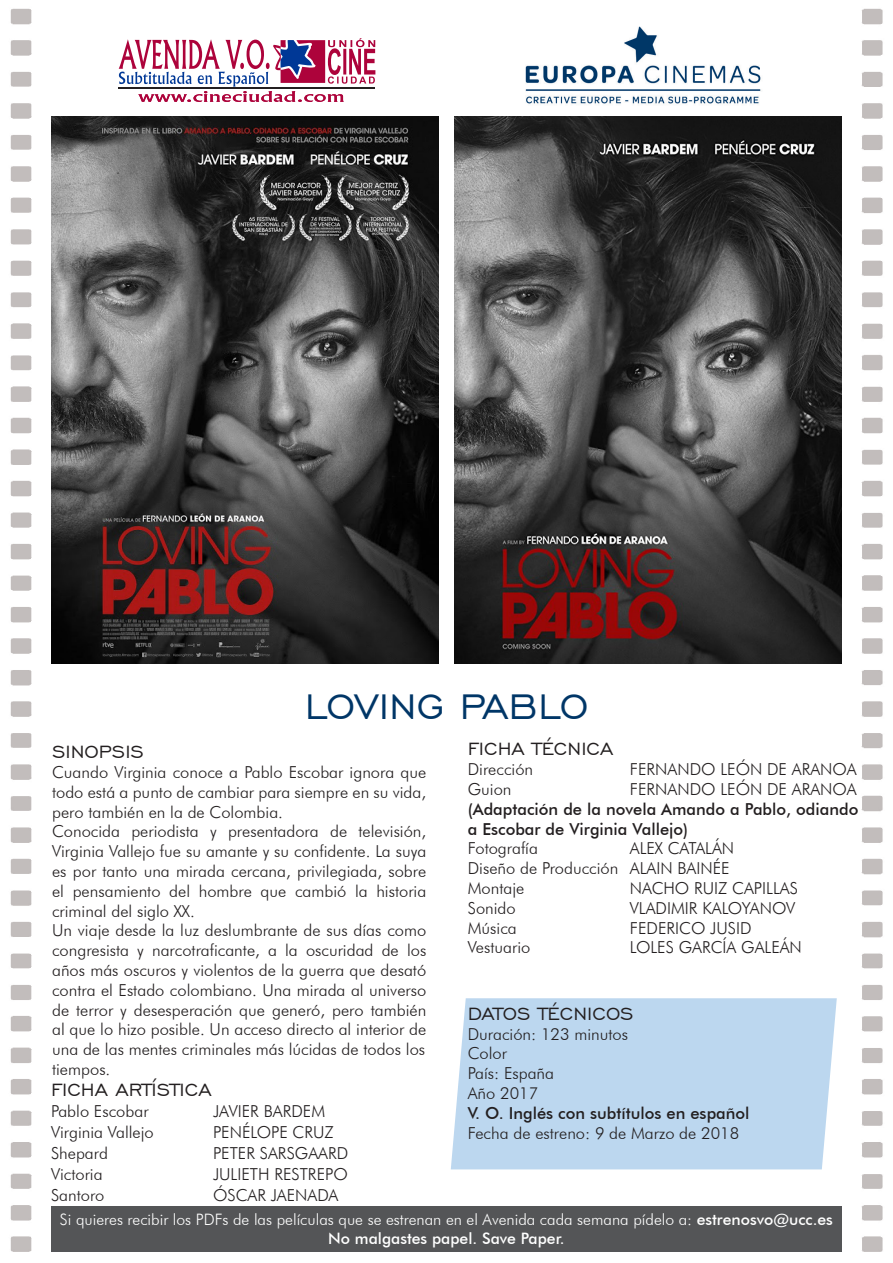
<style>
.page{position:relative;width:893px;height:1263px;background:#fff}
.page>*{position:absolute;margin:0;border:0;box-sizing:border-box;transform-origin:0 0}
.t1{font:45px "Engravers Gothic BT";color:#003667}
.t2{font:22.5px "Engravers Gothic BT";color:#231f20}
.t3{font:300 16.5px/19.8px "Futura BT";color:#231f20;text-align:justify}
.t4{font:500 16.5px "Futura BT";color:#231f20}
.t5{font:300 15.75px "Futura BT";color:#fff}
.t6{font:500 15.75px "Futura BT";color:#fff}
.s1{font-weight:500}
</style>
<div class="page">
<img style="left:10px;top:8px;width:873px;height:1244px">
<img style="left:51px;top:117px;width:387px;height:547px">
<img style="left:455px;top:117px;width:387px;height:547px">
<div style="left:451px;top:998px;width:386px;height:171px;background:#bcd7ef"></div>
<svg style="left:119px;top:38px;width:256px;height:64px"></svg>
<hr style="left:118px;top:87px;width:257px;height:1px;background:#231f20">
<img style="left:517px;top:27px;width:251px;height:79px">
<div style="left:51px;top:1206px;width:791px;height:45px;background:#545557"></div>
<p class="t1" style="left:305px;top:682px;width:285px">LOVING PABLO</p>
<p class="t2" style="left:52px;top:739px;width:93px">SINOPSIS</p>
<p class="t3" style="left:52px;top:762px;width:376px">Cuando Virginia conoce a Pablo Escobar ignora que todo está a punto de cambiar para siempre en su vida, pero también en la de Colombia.</p>
<p class="t3" style="left:52px;top:821px;width:376px">Conocida periodista y presentadora de televisión, Virginia Vallejo fue su amante y su confidente. La suya es por tanto una mirada cercana, privilegiada, sobre el pensamiento del hombre que cambió la historia criminal del siglo XX.</p>
<p class="t3" style="left:52px;top:920px;width:376px">Un viaje desde la luz deslumbrante de sus días como congresista y narcotraficante, a la oscuridad de los años más oscuros y violentos de la guerra que desató contra el Estado colombiano. Una mirada al universo de terror y desesperación que generó, pero también al que lo hizo posible. Un acceso directo al interior de una de las mentes criminales más lúcidas de todos los</p>
<p class="t3" style="left:52px;top:1059px;width:60px">tiempos.</p>
<p class="t2" style="left:51px;top:1077px;width:162px">FICHA ARTÍSTICA</p>
<p class="t3" style="left:51px;top:1101px;width:99px">Pablo Escobar</p>
<p class="t3" style="left:213px;top:1101px;width:114px">JAVIER BARDEM</p>
<p class="t3" style="left:51px;top:1122px;width:104px">Virginia Vallejo</p>
<p class="t3" style="left:213px;top:1122px;width:122px">PENÉLOPE CRUZ</p>
<p class="t3" style="left:51px;top:1143px;width:58px">Shepard</p>
<p class="t3" style="left:213px;top:1143px;width:137px">PETER SARSGAARD</p>
<p class="t3" style="left:51px;top:1164px;width:53px">Victoria</p>
<p class="t3" style="left:213px;top:1164px;width:136px">JULIETH RESTREPO</p>
<p class="t3" style="left:51px;top:1185px;width:55px">Santoro</p>
<p class="t3" style="left:213px;top:1185px;width:127px">ÓSCAR JAENADA</p>
<p class="t2" style="left:468px;top:737px;width:147px">FICHA TÉCNICA</p>
<p class="t3" style="left:468px;top:759px;width:67px">Dirección</p>
<p class="t3" style="left:630px;top:759px;width:228px">FERNANDO LEÓN DE ARANOA</p>
<p class="t3" style="left:468px;top:779px;width:45px">Guion</p>
<p class="t3" style="left:630px;top:779px;width:228px">FERNANDO LEÓN DE ARANOA</p>
<p class="t4" style="left:468px;top:799px;width:392px">(Adaptación de la novela Amando a Pablo, odiando</p>
<p class="t4" style="left:468px;top:819px;width:222px">a Escobar de Virginia Vallejo)</p>
<p class="t3" style="left:468px;top:838px;width:72px">Fotografía</p>
<p class="t3" style="left:630px;top:838px;width:106px">ALEX CATALÁN</p>
<p class="t3" style="left:468px;top:858px;width:263px">Diseño de Producción ALAIN BAINÉE</p>
<p class="t3" style="left:468px;top:878px;width:58px">Montaje</p>
<p class="t3" style="left:630px;top:878px;width:170px">NACHO RUIZ CAPILLAS</p>
<p class="t3" style="left:468px;top:898px;width:49px">Sonido</p>
<p class="t3" style="left:630px;top:898px;width:167px">VLADIMIR KALOYANOV</p>
<p class="t3" style="left:468px;top:918px;width:51px">Música</p>
<p class="t3" style="left:630px;top:918px;width:123px">FEDERICO JUSID</p>
<p class="t3" style="left:468px;top:937px;width:64px">Vestuario</p>
<p class="t3" style="left:630px;top:937px;width:174px">LOLES GARCÍA GALEÁN</p>
<p class="t2" style="left:468px;top:1001px;width:167px">DATOS TÉCNICOS</p>
<p class="t3" style="left:468px;top:1024px;width:162px">Duración: 123 minutos</p>
<p class="t3" style="left:468px;top:1043px;width:41px">Color</p>
<p class="t3" style="left:468px;top:1063px;width:88px">País: España</p>
<p class="t3" style="left:468px;top:1083px;width:72px">Año 2017</p>
<p class="t4" style="left:468px;top:1103px;width:283px">V. O. Inglés con subtítulos en español</p>
<p class="t3" style="left:468px;top:1123px;width:273px">Fecha de estreno: 9 de Marzo de 2018</p>
<p class="t5" style="left:60px;top:1210px;width:774px">Si quieres recibir los PDFs de las películas que se estrenan en el Avenida cada semana pídelo a: <span class="s1">estrenosvo@ucc.es</span></p>
<p class="t6" style="left:328px;top:1229px;width:238px">No malgastes papel. Save Paper.</p>
</div>
